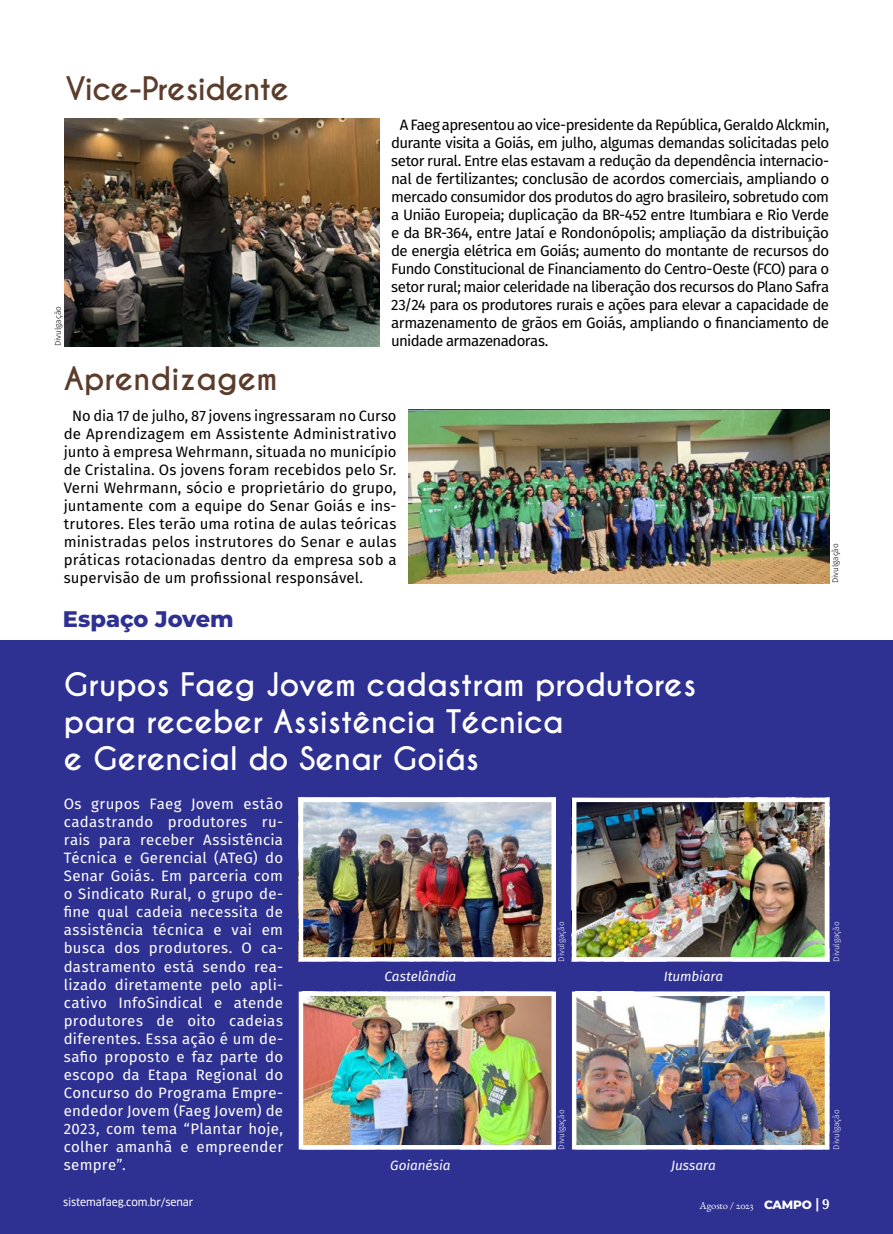
<style>
.page{position:relative;width:893px;height:1234px;background:#fff}
.page>*{position:absolute;margin:0;border:0;box-sizing:border-box;transform-origin:0 0}
.t1{font:700 30.45px/36.5px "Caviar Dreams";color:#fff}
.t2{font:700 30.45px "Caviar Dreams";letter-spacing:-.02em;color:#5c3d2c}
.t3{font:700 30.45px "Caviar Dreams";color:#5c3d2c}
.t4{font:800 22.5px "Montserrat";letter-spacing:-.005em;color:#2e3092}
.t5{font:15px/18px "Fira Sans";letter-spacing:-.005em;color:#000;text-align:justify}
.t6{font:15px/18px "Fira Sans";letter-spacing:.015em;color:#fff;text-align:justify}
.t7{font:italic 13.5px "Fira Sans";letter-spacing:-.005em;color:#fff}
.t8{font:10.5px "Clan OSF News";letter-spacing:-.01em;color:#fff}
.t9{font:10.5px "EB Garamond 12";letter-spacing:-.01em;color:#fff}
.t10{font:300 8.25px "Fira Sans";color:#fff}
.t11{font:300 8.25px "Fira Sans";color:#000}
.s1{font-family:"Montserrat";font-weight:800;font-size:12px}
.s2{font-family:"Clan OSF";font-weight:700;font-size:13.5px}
.s3{font-family:"Droid Serif";font-weight:700;font-size:13.5px}
</style>
<div class="page">
<div style="left:0;top:640px;width:893px;height:593px;background:#2e3092"></div>
<img style="left:64px;top:118px;width:315px;height:228px">
<img style="left:408px;top:409px;width:421px;height:174px">
<img style="left:304px;top:802px;width:247px;height:154px">
<div style="left:299px;top:797px;width:257px;height:164px;border:4px solid #fff"></div>
<img style="left:577px;top:802px;width:247px;height:154px">
<div style="left:572px;top:797px;width:257px;height:164px;border:4px solid #fff"></div>
<img style="left:304px;top:996px;width:247px;height:148px">
<div style="left:299px;top:991px;width:257px;height:158px;border:4px solid #fff"></div>
<img style="left:577px;top:996px;width:247px;height:148px">
<div style="left:572px;top:991px;width:257px;height:158px;border:4px solid #fff"></div>
<h1 class="t2" style="left:66px;top:70px;width:225px">Vice-Presidente</h1>
<p class="t11" style="left:52px;top:346px;width:42px;rotate:-90deg">Divulgação</p>
<p class="t5" style="left:391px;top:115px;width:440px;text-indent:9px">A Faeg apresentou ao vice-presidente da República, Geraldo Alckmin, durante visita a Goiás, em julho, algumas demandas solicitadas pelo setor rural. Entre elas estavam a redução da dependência internacio&shy;nal de fertilizantes; conclusão de acordos comerciais, ampliando o mercado consumidor dos produtos do agro brasileiro, sobretudo com a União Europeia; duplicação da BR-452 entre Itumbiara e Rio Verde e da BR-364, entre Jataí e Rondonópolis; ampliação da distribuição de energia elétrica em Goiás; aumento do montante de recursos do Fundo Constitucional de Financiamento do Centro-Oeste (FCO) para o setor rural; maior celeridade na liberação dos recursos do Plano Safra 23/24 para os produtores rurais e ações para elevar a capacidade de armazenamento de grãos em Goiás, ampliando o financiamento de unidade armazenadoras.</p>
<h1 class="t3" style="left:64px;top:359px;width:215px">Aprendizagem</h1>
<p class="t5" style="left:64px;top:406px;width:334px;text-indent:9px">No dia 17 de julho, 87 jovens ingressaram no Curso de Aprendizagem em Assistente Administrativo junto à empresa Wehrmann, situada no município de Cristalina. Os jovens foram recebidos pelo Sr.<br>Verni Wehrmann, sócio e proprietário do grupo, juntamente com a equipe do Senar Goiás e ins&shy;trutores. Eles terão uma rotina de aulas teóricas ministradas pelos instrutores do Senar e aulas práticas rotacionadas dentro da empresa sob a supervisão de um profissional responsável.</p>
<h2 class="t4" style="left:63px;top:602px;width:172px">Espaço Jovem</h2>
<p class="t11" style="left:829px;top:583px;width:42px;rotate:-90deg">Divulgação</p>
<h1 class="t1" style="left:64px;top:667px;width:634px">Grupos Faeg Jovem cadastram produtores para receber Assistência Técnica<br>e Gerencial do Senar Goiás</h1>
<p class="t6" style="left:64px;top:794px;width:221px">Os grupos Faeg Jovem estão cadastrando produtores ru&shy;rais para receber Assistência Técnica e Gerencial (ATeG) do Senar Goiás. Em parceria com o Sindicato Rural, o grupo de&shy;fine qual cadeia necessita de assistência técnica e vai em busca dos produtores. O ca&shy;dastramento está sendo rea&shy;lizado diretamente pelo apli&shy;cativo InfoSindical e atende produtores de oito cadeias diferentes. Essa ação é um de&shy;safio proposto e faz parte do escopo da Etapa Regional do Concurso do Programa Empre&shy;endedor Jovem (Faeg Jovem) de 2023, com tema “Plantar hoje, colher amanhã e empreender sempre”.</p>
<p class="t8" style="left:63px;top:1195px;width:132px">sistemafaeg.com.br/senar</p>
<p class="t9" style="left:700px;top:1198px;width:131px">Agosto / 2023 <span class="s1">CAMPO</span> <span class="s2">|</span> <span class="s3">9</span></p>
<p class="t10" style="left:555px;top:961px;width:42px;rotate:-90deg">Divulgação</p>
<p class="t10" style="left:830px;top:961px;width:42px;rotate:-90deg">Divulgação</p>
<p class="t7" style="left:384px;top:966px;width:73px">Castelândia</p>
<p class="t7" style="left:664px;top:966px;width:61px">Itumbiara</p>
<p class="t10" style="left:555px;top:1149px;width:42px;rotate:-90deg">Divulgação</p>
<p class="t10" style="left:830px;top:1149px;width:42px;rotate:-90deg">Divulgação</p>
<p class="t7" style="left:390px;top:1154px;width:62px">Goianésia</p>
<p class="t7" style="left:671px;top:1154px;width:46px">Jussara</p>
</div>
